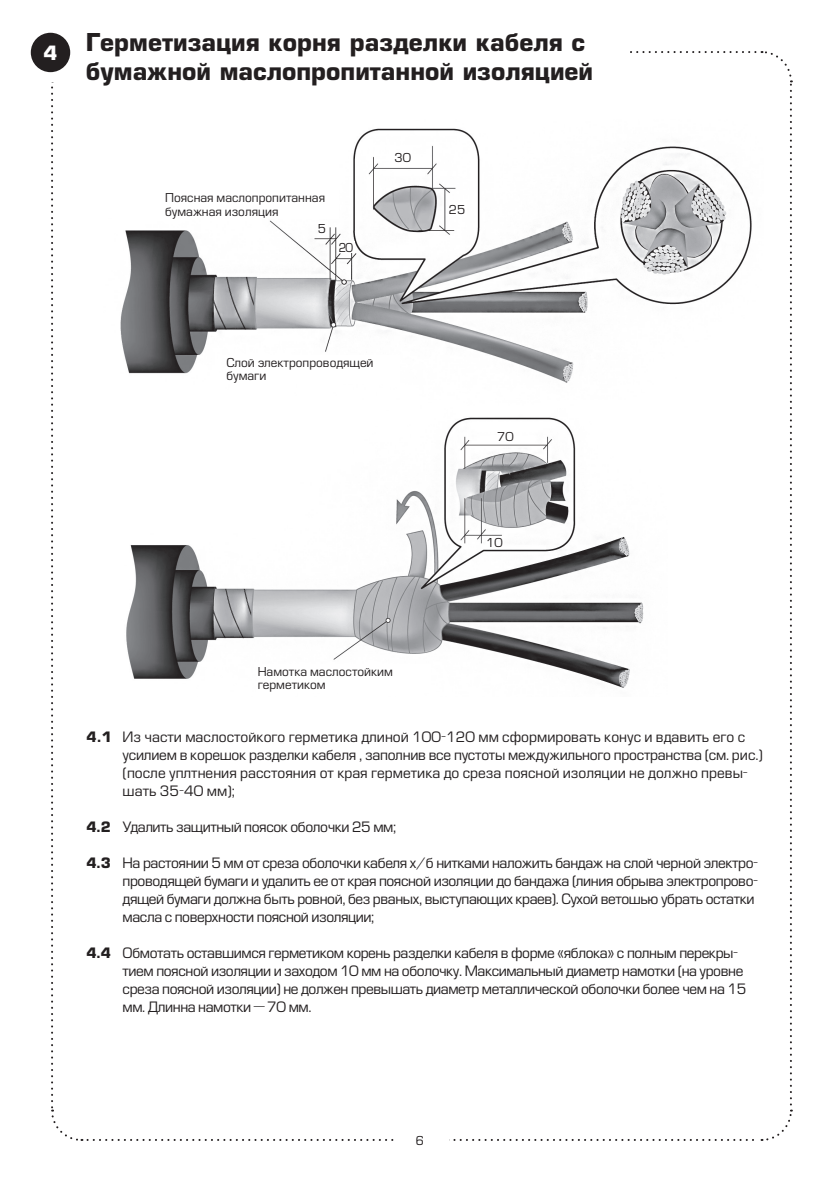
<style>
.page{position:relative;width:840px;height:1191px;background:#fff}
.page>*{position:absolute;margin:0;border:0;box-sizing:border-box;transform-origin:0 0}
.t1{font:700 24px/28.8px "Europe";color:#231f20}
.t2{font:700 19.2px "Europe";color:#fff}
.t3{font:14px/18px "Europe";letter-spacing:-.03em;color:#231f20}
.t4{font:14px/18px "Europe";color:#231f20}
.t5{font:12px/13.2px "Europe";color:#231f20}
.t6{font:12px "Europe";color:#231f20;scale:.92 1}
.s1{font-weight:700}
</style>
<div class="page">
<img style="left:120px;top:128px;width:632px;height:255px">
<img style="left:126px;top:417px;width:518px;height:271px">
<div style="left:31px;top:33px;width:39px;height:39px;background:#231f20;border-radius:50%"></div>
<div style="left:165px;top:190px;width:173px;height:29px;background:#fff"></div>
<div style="left:226px;top:355px;width:173px;height:29px;background:#fff"></div>
<div style="left:257px;top:663px;width:173px;height:29px;background:#fff"></div>
<div style="left:317px;top:222px;width:10px;height:14px;background:#fff"></div>
<div style="left:394px;top:150px;width:17px;height:15px;background:#fff"></div>
<div style="left:497px;top:430px;width:17px;height:12px;background:#fff"></div>
<div style="left:486px;top:536px;width:17px;height:12px;background:#fff"></div>
<div style="left:448px;top:202px;width:18px;height:15px;background:#fff"></div>
<div style="left:337px;top:241px;width:17px;height:12px;background:#fff"></div>
<h2 class="t2" style="left:44px;top:42px;width:15px">4</h2>
<h1 class="t1" style="left:86px;top:28px;width:508px">Герметизация корня разделки кабеля с бумажной маслопропитанной изоляцией</h1>
<p class="t5" style="left:165px;top:192px;width:161px">Поясная маслопропитанная бумажная изоляция</p>
<p class="t5" style="left:317px;top:222px;width:10px">5</p>
<p class="t6" style="left:338px;top:240px;width:17px">20</p>
<p class="t5" style="left:394px;top:151px;width:18px">30</p>
<p class="t5" style="left:448px;top:203px;width:18px">25</p>
<p class="t5" style="left:226px;top:356px;width:148px">Слой электропроводящей бумаги</p>
<p class="t5" style="left:497px;top:430px;width:18px">70</p>
<p class="t5" style="left:486px;top:536px;width:18px">10</p>
<p class="t5" style="left:257px;top:665px;width:137px">Намотка маслостойким герметиком</p>
<p class="t4" style="left:123px;top:728px;width:641px;text-indent:-36px"><span class="s1">4.1</span> Из части маслостойкого герметика длиной 100-120 мм сформировать конус и вдавить его с усилием в корешок разделки кабеля , заполнив все пустоты междужильного пространства (см. рис.) (после уплтнения расстояния от края герметика до среза поясной изоляции не должно превы&shy;шать 35-40 мм);</p>
<p class="t3" style="left:87px;top:818px;width:311px"><span class="s1">4.2</span> Удалить защитный поясок оболочки 25 мм;</p>
<p class="t3" style="left:123px;top:854px;width:636px;text-indent:-36px"><span class="s1">4.3</span> На растоянии 5 мм от среза оболочки кабеля х/б нитками наложить бандаж на слой черной электро&shy;проводящей бумаги и удалить ее от края поясной изоляции до бандажа (линия обрыва электропрово&shy;дящей бумаги должна быть ровной, без рваных, выступающих краев). Сухой ветошью убрать остатки масла с поверхности поясной изоляции;</p>
<p class="t3" style="left:123px;top:944px;width:625px;text-indent:-36px"><span class="s1">4.4</span> Обмотать оставшимся герметиком корень разделки кабеля в форме «яблока» с полным перекры&shy;тием поясной изоляции и заходом 10 мм на оболочку. Максимальный диаметр намотки (на уровне среза поясной изоляции) не должен превышать диаметр металлической оболочки более чем на 15 мм. Длинна намотки — 70 мм.</p>
<p class="t5" style="left:415px;top:1133px;width:10px">6</p>
<p class="t5" style="left:417px;top:1133px;width:10px">6</p>
</div>
